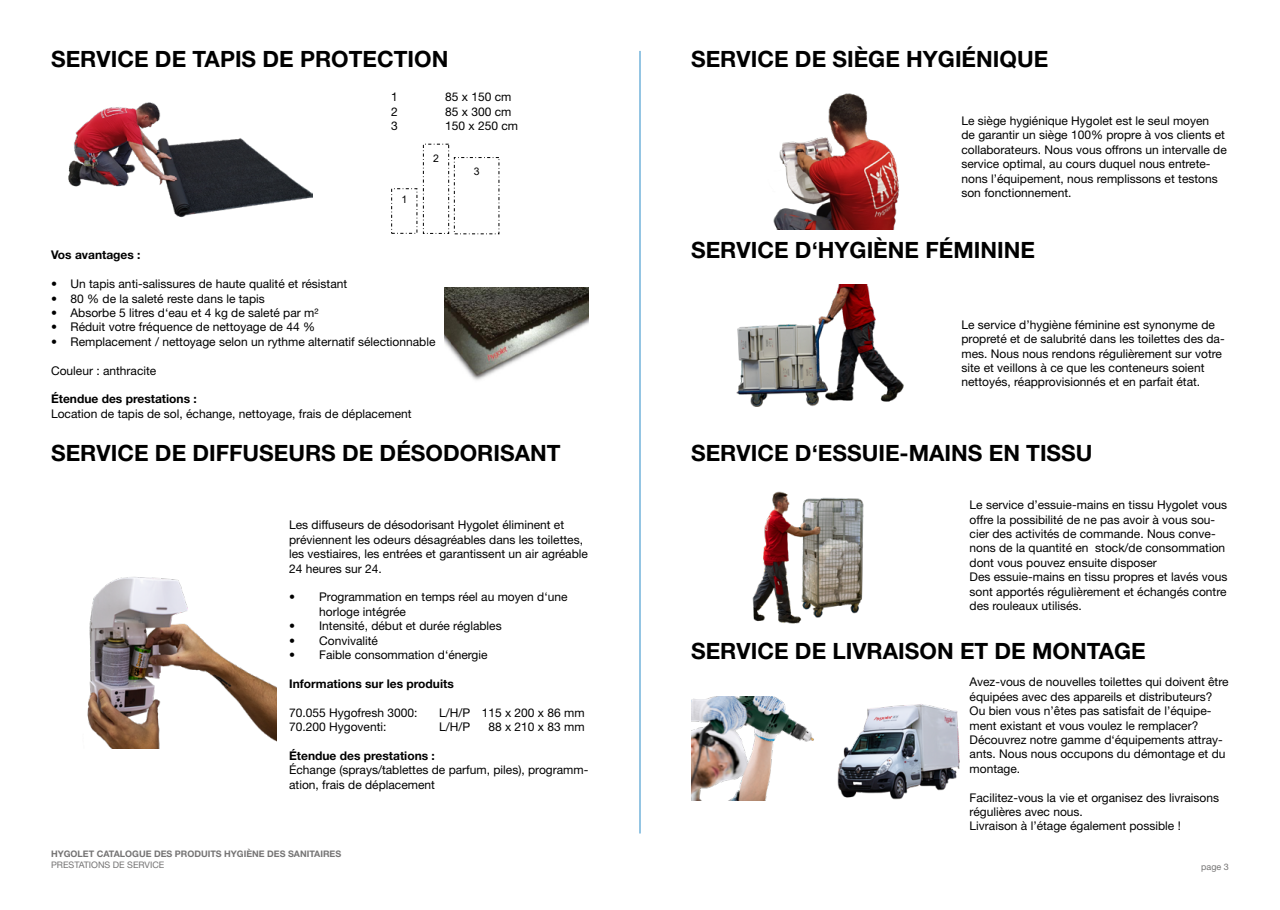
<style>
.page{position:relative;width:1280px;height:910px;background:#fff}
.page>*{position:absolute;margin:0;border:0;box-sizing:border-box;transform-origin:0 0}
.t1{font:700 22.5px "Helvetica Neue LT Std";color:#000}
.t2{font:12px/14.4px "Helvetica Neue LT Std";color:#000}
.t3{font:700 12px "Helvetica Neue LT Std";color:#000}
.t4{font:10.5px "Arial";color:#000}
.t5{font:700 9px "Helvetica Neue LT Std";color:#757474}
.t6{font:9px "Helvetica Neue LT Std";color:#757474}
</style>
<div class="page">
<img style="left:68px;top:102px;width:244px;height:116px">
<img style="left:445px;top:288px;width:144px;height:92px">
<img style="left:87px;top:577px;width:190px;height:171px">
<img style="left:773px;top:93px;width:126px;height:136px">
<img style="left:736px;top:285px;width:168px;height:122px">
<img style="left:752px;top:491px;width:112px;height:133px">
<img style="left:691px;top:696px;width:123px;height:105px">
<img style="left:837px;top:704px;width:123px;height:96px">
<h1 class="t1" style="left:51px;top:45px;width:399px">SERVICE DE TAPIS DE PROTECTION</h1>
<p class="t2" style="left:391px;top:90px;width:8px">1</p>
<p class="t2" style="left:445px;top:90px;width:68px">85 x 150 cm</p>
<p class="t2" style="left:391px;top:104px;width:8px">2</p>
<p class="t2" style="left:445px;top:104px;width:68px">85 x 300 cm</p>
<p class="t2" style="left:391px;top:118px;width:8px">3</p>
<p class="t2" style="left:445px;top:118px;width:74px">150 x 250 cm</p>
<p class="t4" style="left:401px;top:192px;width:7px">1</p>
<p class="t4" style="left:433px;top:151px;width:7px">2</p>
<p class="t3" style="left:51px;top:248px;width:91px">Vos avantages :</p>
<p class="t2" style="left:51px;top:276px;width:298px">• Un tapis anti-salissures de haute qualité et résistant</p>
<p class="t2" style="left:51px;top:291px;width:215px">• 80 % de la saleté reste dans le tapis</p>
<p class="t2" style="left:51px;top:305px;width:269px">• Absorbe 5 litres d‘eau et 4 kg de saleté par m²</p>
<p class="t2" style="left:51px;top:320px;width:266px">• Réduit votre fréquence de nettoyage de 44 %</p>
<p class="t2" style="left:51px;top:334px;width:386px">• Remplacement / nettoyage selon un rythme alternatif sélectionnable</p>
<p class="t2" style="left:51px;top:363px;width:107px">Couleur : anthracite</p>
<p class="t3" style="left:51px;top:392px;width:147px">Étendue des prestations :</p>
<p class="t2" style="left:51px;top:406px;width:362px">Location de tapis de sol, échange, nettoyage, frais de déplacement</p>
<p class="t4" style="left:474px;top:164px;width:7px">3</p>
<h1 class="t1" style="left:51px;top:439px;width:511px">SERVICE DE DIFFUSEURS DE DÉSODORISANT</h1>
<p class="t2" style="left:289px;top:518px;width:300px">Les diffuseurs de désodorisant Hygolet éliminent et préviennent les odeurs désagréables dans les toilettes, les vestiaires, les entrées et garantissent un air agréable 24 heures sur 24.</p>
<p class="t2" style="left:319px;top:590px;width:250px;text-indent:-30px">• Programmation en temps réel au moyen d‘une horloge intégrée</p>
<p class="t2" style="left:289px;top:619px;width:214px">• Intensité, début et durée réglables</p>
<p class="t2" style="left:289px;top:633px;width:90px">• Convivalité</p>
<p class="t2" style="left:289px;top:647px;width:200px">• Faible consommation d‘énergie</p>
<p class="t3" style="left:289px;top:676px;width:166px">Informations sur les produits</p>
<p class="t2" style="left:289px;top:705px;width:130px">70.055 Hygofresh 3000:</p>
<p class="t2" style="left:439px;top:705px;width:147px">L/H/P 115 x 200 x 86 mm</p>
<p class="t2" style="left:289px;top:719px;width:99px">70.200 Hygoventi:</p>
<p class="t2" style="left:439px;top:719px;width:33px">L/H/P</p>
<p class="t2" style="left:488px;top:719px;width:98px">88 x 210 x 83 mm</p>
<p class="t3" style="left:289px;top:748px;width:147px">Étendue des prestations :</p>
<p class="t2" style="left:289px;top:763px;width:301px">Échange (sprays/tablettes de parfum, piles), programm&shy;ation, frais de déplacement</p>
<p class="t5" style="left:51px;top:848px;width:292px">HYGOLET CATALOGUE DES PRODUITS HYGIÈNE DES SANITAIRES</p>
<p class="t6" style="left:51px;top:859px;width:115px">PRESTATIONS DE SERVICE</p>
<h1 class="t1" style="left:691px;top:45px;width:359px">SERVICE DE SIÈGE HYGIÉNIQUE</h1>
<p class="t2" style="left:961px;top:113px;width:267px">Le siège hygiénique Hygolet est le seul moyen<br>de garantir un siège 100% propre à vos clients et collaborateurs. Nous vous offrons un intervalle de service optimal, au cours duquel nous entrete&shy;nons l’équipement, nous remplissons et testons son fonctionnement.</p>
<h1 class="t1" style="left:691px;top:236px;width:345px">SERVICE D‘HYGIÈNE FÉMININE</h1>
<p class="t2" style="left:961px;top:317px;width:265px">Le service d’hygiène féminine est synonyme de propreté et de salubrité dans les toilettes des da&shy;mes. Nous nous rendons régulièrement sur votre site et veillons à ce que les conteneurs soient nettoyés, réapprovisionnés et en parfait état.</p>
<h1 class="t1" style="left:691px;top:439px;width:403px">SERVICE D‘ESSUIE-MAINS EN TISSU</h1>
<p class="t2" style="left:970px;top:498px;width:259px">Le service d’essuie-mains en tissu Hygolet vous offre la possibilité de ne pas avoir à vous sou&shy;cier des activités de commande. Nous conve&shy;nons de la quantité en stock/de consommation dont vous pouvez ensuite disposer<br>Des essuie-mains en tissu propres et lavés vous sont apportés régulièrement et échangés contre des rouleaux utilisés.</p>
<h1 class="t1" style="left:691px;top:637px;width:456px">SERVICE DE LIVRAISON ET DE MONTAGE</h1>
<p class="t2" style="left:970px;top:675px;width:260px">Avez-vous de nouvelles toilettes qui doivent être équipées avec des appareils et distributeurs?<br>Ou bien vous n’êtes pas satisfait de l’équipe&shy;ment existant et vous voulez le remplacer?<br>Découvrez notre gamme d‘équipements attray&shy;ants. Nous nous occupons du démontage et du montage.</p>
<p class="t2" style="left:970px;top:790px;width:251px">Facilitez-vous la vie et organisez des livraisons régulières avec nous.<br>Livraison à l’étage également possible !</p>
<p class="t6" style="left:1201px;top:861px;width:29px">page 3</p>
</div>
